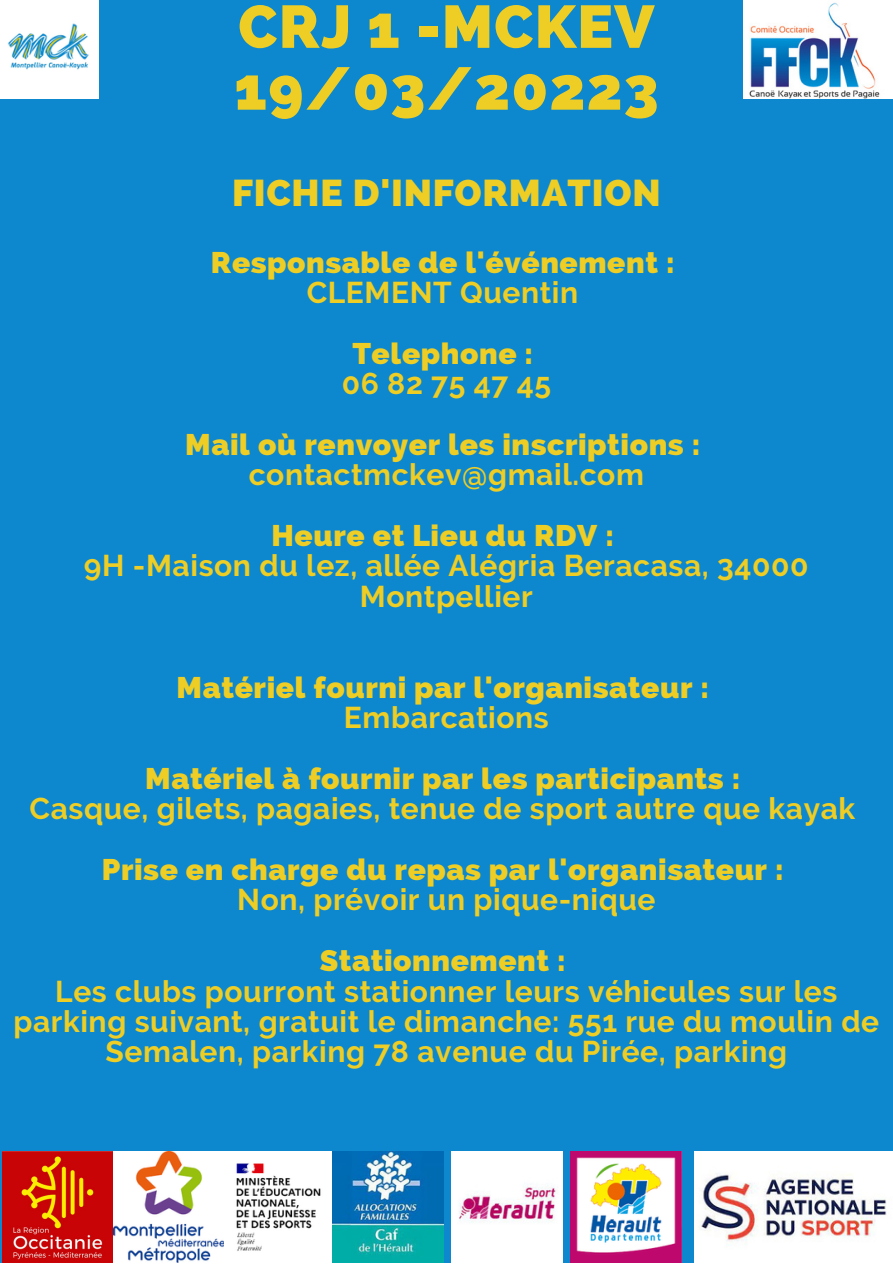
<style>
.page{position:relative;width:893px;height:1264px;background:#fff}
.page>*{position:absolute;margin:0;border:0;box-sizing:border-box;transform-origin:0 0}
.t1{font:800 60px/61.8px "Raleway";letter-spacing:.02em;color:#eecd25}
.t2{font:800 37.5px "Raleway";letter-spacing:.02em;color:#eecd25}
.t3{font:700 30px/30.3px "Raleway";letter-spacing:.02em;color:#eecd25;text-align:center}
.t4{font:800 30px "Raleway";letter-spacing:.02em;color:#eecd25}
</style>
<div class="page">
<div style="left:0;top:0;width:892px;height:1262px;background:#0d87cd"></div>
<img style="left:0;top:0;width:99px;height:99px">
<img style="left:743px;top:0;width:149px;height:99px">
<img style="left:2px;top:1151px;width:441px;height:111px">
<img style="left:451px;top:1151px;width:111px;height:111px">
<img style="left:694px;top:1151px;width:198px;height:111px">
<img style="left:570px;top:1151px;width:111px;height:111px">
<h1 class="t1" style="left:234px;top:-4px;width:426px">CRJ 1 -MCKEV<br>19/03/20223</h1>
<p class="t2" style="left:232px;top:170px;width:430px">FICHE D'INFORMATION</p>
<p class="t4" style="left:211px;top:244px;width:465px">Responsable de l'événement :</p>
<p class="t3" style="left:306px;top:277px;width:273px">CLEMENT Quentin</p>
<p class="t4" style="left:352px;top:336px;width:182px">Telephone :</p>
<p class="t3" style="left:341px;top:368px;width:211px">06 82 75 47 45</p>
<p class="t4" style="left:185px;top:427px;width:516px">Mail où renvoyer les inscriptions :</p>
<p class="t3" style="left:249px;top:459px;width:397px">contactmckev@gmail.com</p>
<p class="t4" style="left:271px;top:518px;width:344px">Heure et Lieu du RDV :</p>
<p class="t3" style="left:84px;top:550px;width:726px">9H -Maison du lez, allée Alégria Beracasa, 34000<br>Montpellier</p>
<p class="t4" style="left:176px;top:669px;width:534px">Matériel fourni par l'organisateur :</p>
<p class="t3" style="left:344px;top:702px;width:206px">Embarcations</p>
<p class="t4" style="left:145px;top:760px;width:596px">Matériel à fournir par les participants :</p>
<p class="t3" style="left:30px;top:793px;width:827px">Casque, gilets, pagaies, tenue de sport autre que kayak</p>
<p class="t4" style="left:102px;top:851px;width:683px">Prise en charge du repas par l'organisateur :</p>
<p class="t3" style="left:237px;top:884px;width:420px">Non, prévoir un pique-nique</p>
<p class="t4" style="left:320px;top:943px;width:247px">Stationnement :</p>
<p class="t3" style="left:13px;top:975px;width:867px">Les clubs pourront stationner leurs véhicules sur les parking suivant, gratuit le dimanche: 551 rue du moulin de<br>Semalen, parking 78 avenue du Pirée, parking</p>
</div>
